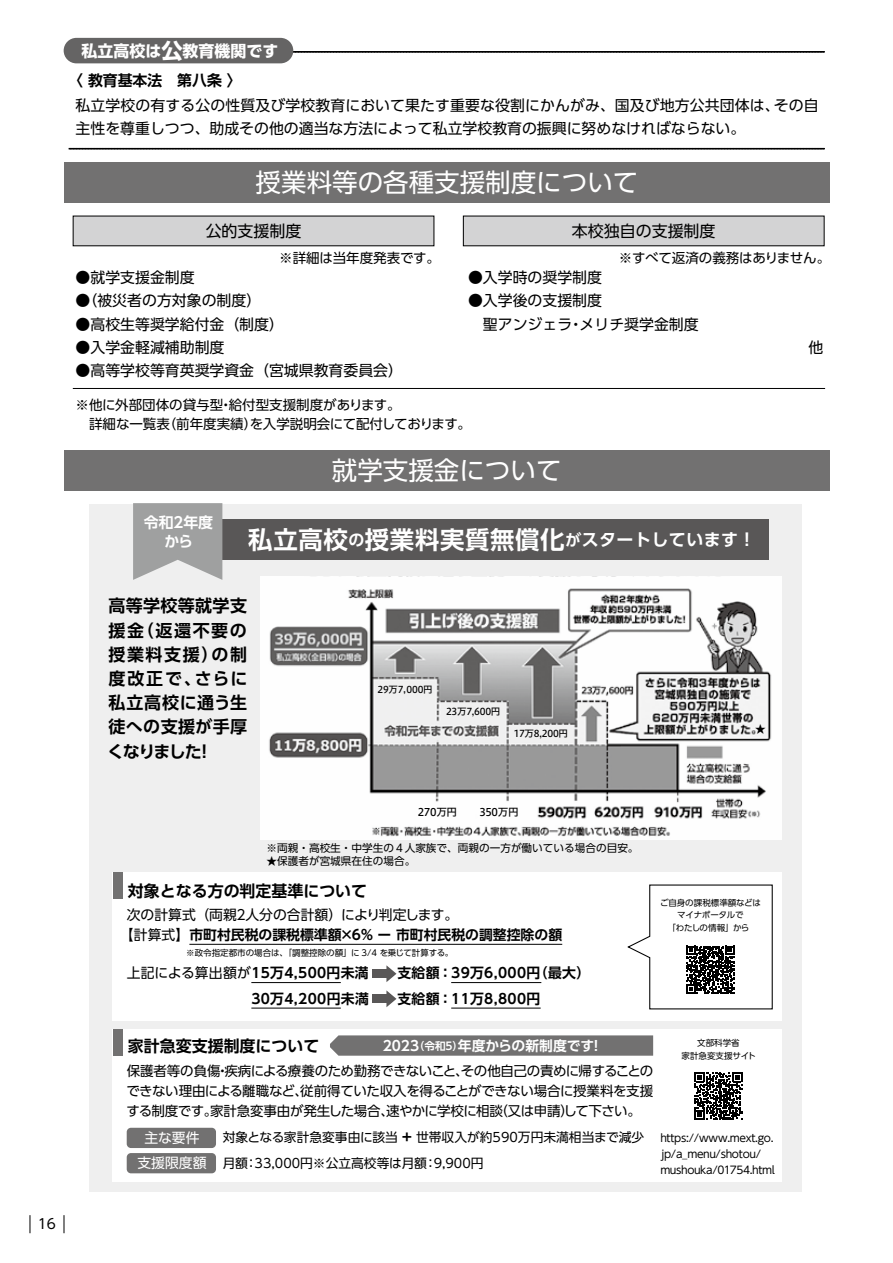
<style>
.page{position:relative;width:893px;height:1263px;background:#fff}
.page>*{position:absolute;margin:0;border:0;box-sizing:border-box;transform-origin:0 0}
.t1{font:25.5px "UD Shin Go Pro";color:#fff}
.t2{font:700 24.45px "UD Shin Go Pr 6 De";letter-spacing:.025em;color:#fff}
.t3{font:700 16.95px/24.2px "UD Shin Go Pr 6 De";letter-spacing:.025em;color:#000;text-align:justify}
.t4{font:700 15.9px "UD Shin Go Pr 6 De";color:#000}
.t5{font:15.9px "UD Shin Go Pr 6";color:#000}
.t6{font:700 15.9px "UD Shin Go Pr 6";color:#fff}
.t7{font:14.85px/23.4px "UD Shin Go Pr 6";color:#000}
.t8{font:700 14.85px "UD Shin Go Pr 6 De";color:#000}
.t9{font:700 14.85px/19.2px "UD Shin Go Pr 6 De";color:#fff;text-align:center}
.t10{font:700 13.8px/25.5px "UD Shin Go Pr 6 De";letter-spacing:.025em;color:#000}
.t11{font:700 13.8px "UD Shin Go Pr 6 De";color:#000}
.t12{font:13.8px "UD Shin Go Pr 6";color:#000}
.t13{font:700 13.8px "UD Shin Go Pr 6 De";color:#fff}
.t14{font:13.8px/25.3px "UD Shin Go Pr 6";color:#fff;text-align:center}
.t15{font:13.8px "UD Shin Go Pro";color:#000}
.t16{font:13.5px/20.2px "UD Shin Go Pr 6";letter-spacing:-.015em;color:#000}
.t17{font:12.75px/25.5px "UD Shin Go Pr 6";color:#000}
.t18{font:10.65px/15.9px "UD Shin Go Pr 6";letter-spacing:-.035em;color:#000}
.t19{font:10.65px "UD Shin Go Pr 6";color:#000}
.t20{font:10.65px "Hiragino UD Sans Std W5";letter-spacing:-.03em;color:#000}
.t21{font:10.65px "UD Shin Go Pro";color:#000}
.t22{font:9.6px "Hiragino UD Sans Std W5";letter-spacing:-.025em;color:#000}
.t23{font:9.45px "Hiragino UD Sans Std W5";letter-spacing:-.025em;color:#000}
.t24{font:8.55px/12.8px "UD Shin Go Pr 6";color:#000;text-align:center}
.s1{font-size:21.3px}
.s2{font-size:15.9px}
.s3{font-size:16.95px}
.s4{font-size:9.6px}
.s5{font-family:"UD Shin Go Pr 6";font-weight:400}
.s6{font-family:"Hiragino UD Sans Std W3";font-weight:400}
.s7{font-size:10.65px}
.s8{font-weight:800}
</style>
<div class="page">
<svg style="left:30px;top:1215px;width:1px;height:18px"></svg>
<svg style="left:64px;top:1215px;width:1px;height:18px"></svg>
<div style="left:90px;top:504px;width:712px;height:688px;background:#efefef"></div>
<div style="left:64px;top:162px;width:766px;height:41px;background:#727171"></div>
<div style="left:73px;top:216px;width:361px;height:30px;background:#d3d3d4"></div>
<div style="left:463px;top:216px;width:361px;height:30px;background:#d3d3d4"></div>
<svg style="left:69px;top:148px;width:756px;height:2px;background:#373737"></svg>
<svg style="left:293px;top:51px;width:532px;height:2px"></svg>
<hr style="left:73px;top:388px;width:752px;height:1px;background:#000">
<div style="left:223px;top:519px;width:546px;height:41px;background:#595757"></div>
<svg style="left:133px;top:503px;width:89px;height:77px;background:#a9aaaa"></svg>
<div style="left:112px;top:872px;width:670px;height:149px;background:#fff"></div>
<div style="left:113px;top:1030px;width:669px;height:152px;background:#fff"></div>
<hr style="left:189px;top:944px;width:373px;height:1px;background:#000">
<hr style="left:251px;top:982px;width:90px;height:1px;background:#000">
<hr style="left:451px;top:982px;width:90px;height:1px;background:#000">
<hr style="left:251px;top:1008px;width:90px;height:1px;background:#000">
<hr style="left:451px;top:1008px;width:90px;height:1px;background:#000">
<div style="left:127px;top:1128px;width:89px;height:20px;background:#727171;border-radius:4px"></div>
<div style="left:127px;top:1153px;width:89px;height:20px;background:#727171;border-radius:4px"></div>
<div style="left:113px;top:1030px;width:9px;height:26px;background:#727171"></div>
<div style="left:113px;top:872px;width:9px;height:26px;background:#727171"></div>
<svg style="left:330px;top:1035px;width:323px;height:21px;background:#787777"></svg>
<img style="left:260px;top:577px;width:522px;height:262px">
<div style="left:64px;top:450px;width:765px;height:41px;background:#727171"></div>
<div style="left:64px;top:38px;width:229px;height:25px;background:#656464;border-radius:13px"></div>
<div style="left:373px;top:969px;width:18px;height:9px;background:#595757"></div>
<svg style="left:386px;top:965px;width:10px;height:17px"></svg>
<div style="left:373px;top:994px;width:18px;height:9px;background:#595757"></div>
<svg style="left:386px;top:990px;width:10px;height:17px"></svg>
<svg style="left:627px;top:884px;width:146px;height:126px"></svg>
<svg style="left:695px;top:1072px;width:47px;height:48px"></svg>
<p class="t15" style="left:38px;top:1212px;width:20px">16</p>
<p class="t6" style="left:82px;top:38px;width:198px">私立高校は<span class="s1">公</span>教育機関です</p>
<p class="t8" style="left:68px;top:69px;width:175px">〈 教育基本法　第八条 〉</p>
<p class="t7" style="left:76px;top:93px;width:744px">私立学校の有する公の性質及び学校教育において果たす重要な役割にかんがみ、国及び地方公共団体は、その自主性を尊重しつつ、助成その他の適当な方法によって私立学校教育の振興に努めなければならない。</p>
<h1 class="t1" style="left:256px;top:162px;width:384px">授業料等の各種支援制度について</h1>
<p class="t5" style="left:572px;top:218px;width:145px">本校独自の支援制度</p>
<p class="t7" style="left:468px;top:265px;width:135px">●入学時の奨学制度</p>
<p class="t7" style="left:468px;top:288px;width:232px">●入学後の支援制度<br>　聖アンジェラ・メリチ奨学金制度</p>
<p class="t5" style="left:206px;top:218px;width:97px">公的支援制度</p>
<p class="t16" style="left:279px;top:247px;width:162px">※詳細は当年度発表です。</p>
<p class="t16" style="left:619px;top:247px;width:213px">※すべて返済の義務はありません。</p>
<p class="t7" style="left:76px;top:265px;width:121px">●就学支援金制度</p>
<p class="t7" style="left:76px;top:288px;width:187px">●（被災者の方対象の制度）</p>
<p class="t7" style="left:76px;top:312px;width:210px">●高校生等奨学給付金（制度）</p>
<p class="t7" style="left:76px;top:335px;width:150px">●入学金軽減補助制度</p>
<p class="t7" style="left:76px;top:359px;width:329px">●高等学校等育英奨学資金（宮城県教育委員会）</p>
<p class="t7" style="left:808px;top:335px;width:16px">他</p>
<p class="t16" style="left:76px;top:395px;width:397px;line-height:19.2px">※他に外部団体の貸与型・給付型支援制度があります。<br>　詳細な一覧表（前年度実績）を入学説明会にて配付しております。</p>
<p class="t9" style="left:144px;top:512px;width:71px">令和2年度から</p>
<h1 class="t1" style="left:332px;top:450px;width:231px">就学支援金について</h1>
<h2 class="t2" style="left:248px;top:520px;width:509px">私立高校<span class="s2">の</span>授業料実質無償化<span class="s2">が</span><span class="s3">スタートしています！</span></h2>
<p class="t3" style="left:107px;top:593px;width:142px">高等学校等就学支援金（返還不要の授業料支援）の制度改正で、さらに私立高校に通う生徒への支援が手厚くなりました！</p>
<p class="t23" style="left:378px;top:682px;width:56px">29万7<span class="s4">，</span>000円</p>
<p class="t22" style="left:446px;top:704px;width:56px">23万7,600円</p>
<p class="t22" style="left:514px;top:725px;width:56px">17万8,200円</p>
<p class="t21" style="left:755px;top:720px;width:12px">★</p>
<p class="t20" style="left:418px;top:803px;width:41px">270万円</p>
<p class="t20" style="left:479px;top:803px;width:41px">350万円</p>
<p class="t19" style="left:266px;top:839px;width:374px">※両親・高校生・中学生の４人家族で、両親の一方が働いている場合の目安。</p>
<p class="t19" style="left:266px;top:853px;width:150px">★保護者が宮城県在住の場合。</p>
<p class="t4" style="left:128px;top:878px;width:241px">対象となる方の判定基準について</p>
<p class="t12" style="left:127px;top:903px;width:333px">次の計算式（両親２人分の合計額）により判定します。</p>
<p class="t11" style="left:120px;top:923px;width:444px"><span class="s5">【計算式】</span>市町村民税の課税標準額×６％ ー 市町村民税の調整控除の額</p>
<p class="t24" style="left:186px;top:946px;width:269px">※政令指定都市の場合は、「調整控除の額」に 3/4 を乗じて計算する。</p>
<p class="t10" style="left:156px;top:960px;width:435px;text-indent:-30px"><span class="s5">上記による算出額が</span>15万4,500円未満<span class="s6">　　</span>支給額：39万6,000円（最大）　　　　　　 30万4,200円未満　　支給額：11万8,800円</p>
<p class="t24" style="left:660px;top:896px;width:102px">ご自身の課税標準額などはマイナポータルで<br>「わたしの情報」から</p>
<p class="t4" style="left:128px;top:1033px;width:193px">家計急変支援制度について</p>
<p class="t13" style="left:383px;top:1034px;width:222px">2023<span class="s7">（令和5）</span>年度からの新制度です！</p>
<p class="t16" style="left:126px;top:1060px;width:528px;text-align:justify">保護者等の負傷・疾病による療養のため勤務できないこと、その他自己の責めに帰することのできない理由による離職など、従前得ていた収入を得ることができない場合に授業料を支援する制度です。家計急変事由が発生した場合、速やかに学校に相談（又は申請）して下さい。</p>
<p class="t24" style="left:681px;top:1036px;width:76px">文部科学省<br>家計急変支援サイト</p>
<p class="t17" style="left:223px;top:1124px;width:423px">対象となる家計急変事由に該当 <span class="s8">+</span> 世帯収入が約590万円未満相当まで減少月額：33,000円※公立高校等は月額：9,900円</p>
<p class="t14" style="left:137px;top:1125px;width:71px">主な要件支援限度額</p>
<p class="t18" style="left:660px;top:1130px;width:116px">https://www.mext.go. jp/a_menu/shotou/ mushouka/01754.html</p>
</div>
